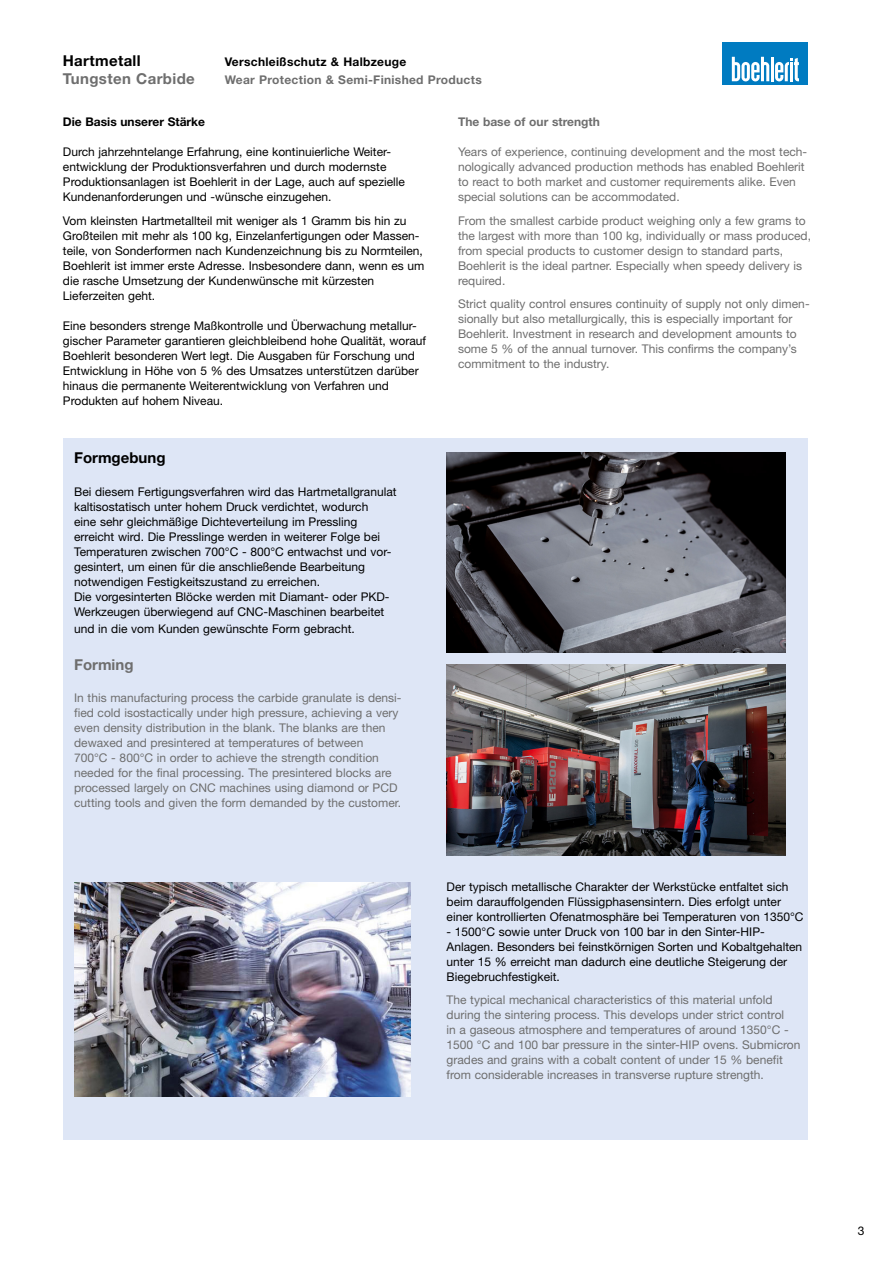
<style>
.page{position:relative;width:893px;height:1263px;background:#fff}
.page>*{position:absolute;margin:0;border:0;box-sizing:border-box;transform-origin:0 0}
.t1{font:700 15px "Helvetica Neue LT Std";letter-spacing:.01em;color:#000}
.t2{font:700 15px "Helvetica Neue LT Std";letter-spacing:.025em;color:#6e6e6e}
.t3{font:700 15px "Helvetica Neue LT Std";color:#6e6e6e}
.t4{font:12px/15px "Helvetica Neue LT Std";color:#000}
.t5{font:12px/15px "Helvetica Neue LT Std";color:#6e6e6e}
.t6{font:700 12px "Helvetica Neue LT Std";letter-spacing:.025em;color:#6e6e6e}
.t7{font:700 12px "Helvetica Neue LT Std";letter-spacing:.025em;color:#000}
.t8{font:700 12px "Helvetica Neue LT Std";color:#000}
.t9{font:700 12px "Helvetica Neue LT Std";color:#6e6e6e}
</style>
<div class="page">
<div style="left:723px;top:43px;width:85px;height:42px;background:#007bc1"></div>
<hr style="left:771px;top:57px;width:3px;height:24px;background:#fff">
<svg style="left:775px;top:58px;width:24px;height:23px"></svg>
<svg style="left:732px;top:57px;width:37px;height:24px"></svg>
<div style="left:64px;top:438px;width:744px;height:702px;background:#dee6f6"></div>
<img style="left:447px;top:452px;width:339px;height:201px">
<img style="left:447px;top:664px;width:339px;height:192px">
<img style="left:74px;top:882px;width:337px;height:215px">
<p class="t1" style="left:63px;top:51px;width:80px">Hartmetall</p>
<p class="t7" style="left:225px;top:54px;width:183px">Verschleißschutz &amp; Halbzeuge</p>
<p class="t2" style="left:63px;top:69px;width:134px">Tungsten Carbide</p>
<p class="t6" style="left:225px;top:72px;width:259px">Wear Protection &amp; Semi-Finished Products</p>
<p class="t8" style="left:63px;top:114px;width:144px">Die Basis unserer Stärke</p>
<p class="t4" style="left:63px;top:144px;width:344px">Durch jahrzehntelange Erfahrung, eine kontinuierliche Weiter&shy;entwicklung der Produktionsverfahren und durch modernste Produktionsanlagen ist Boehlerit in der Lage, auch auf spezielle Kundenanforderungen und -wünsche einzugehen.</p>
<p class="t4" style="left:63px;top:213px;width:363px">Vom kleinsten Hartmetallteil mit weniger als 1 Gramm bis hin zu Großteilen mit mehr als 100 kg, Einzelanfertigungen oder Massen&shy;teile, von Sonderformen nach Kundenzeichnung bis zu Normteilen, Boehlerit ist immer erste Adresse. Insbesondere dann, wenn es um die rasche Umsetzung der Kundenwünsche mit kürzesten Lieferzeiten geht.</p>
<p class="t4" style="left:63px;top:318px;width:365px">Eine besonders strenge Maßkontrolle und Überwachung metallur&shy;gischer Parameter garantieren gleichbleibend hohe Qualität, worauf Boehlerit besonderen Wert legt. Die Ausgaben für Forschung und Entwicklung in Höhe von 5 % des Umsatzes unterstützen darüber hinaus die permanente Weiterentwicklung von Verfahren und Produkten auf hohem Niveau.</p>
<p class="t9" style="left:458px;top:114px;width:143px">The base of our strength</p>
<p class="t5" style="left:458px;top:144px;width:351px">Years of experience, continuing development and the most tech&shy;nologically advanced production methods has enabled Boehlerit to react to both market and customer requirements alike. Even special solutions can be accommodated.</p>
<p class="t5" style="left:458px;top:213px;width:354px">From the smallest carbide product weighing only a few grams to the largest with more than 100 kg, individually or mass produced, from special products to customer design to standard parts, Boehlerit is the ideal partner. Especially when speedy delivery is required.</p>
<p class="t5" style="left:458px;top:296px;width:353px">Strict quality control ensures continuity of supply not only dimen&shy;sionally but also metallurgically, this is especially important for Boehlerit. Investment in research and development amounts to some 5 % of the annual turnover. This confirms the company’s commitment to the industry.</p>
<p class="t1" style="left:74px;top:448px;width:93px">Formgebung</p>
<p class="t4" style="left:74px;top:484px;width:324px">Bei diesem Fertigungsverfahren wird das Hartmetallgranulat kaltisostatisch unter hohem Druck verdichtet, wodurch<br>eine sehr gleichmäßige Dichteverteilung im Pressling erreicht wird. Die Presslinge werden in weiterer Folge bei Temperaturen zwischen 700°C - 800°C entwachst und vor&shy;gesintert, um einen für die anschließende Bearbeitung notwendigen Festigkeitszustand zu erreichen.<br>Die vorgesinterten Blöcke werden mit Diamant- oder PKD-Werkzeugen überwiegend auf CNC-Maschinen bearbeitet</p>
<p class="t4" style="left:74px;top:621px;width:282px">und in die vom Kunden gewünschte Form gebracht.</p>
<p class="t3" style="left:74px;top:655px;width:61px">Forming</p>
<p class="t5" style="left:74px;top:690px;width:329px">In this manufacturing process the carbide granulate is densi&shy;fied cold isostactically under high pressure, achieving a very even density distribution in the blank. The blanks are then dewaxed and presintered at temperatures of between<br>700°C - 800°C in order to achieve the strength condition needed for the final processing. The presintered blocks are processed largely on CNC machines using diamond or PCD cutting tools and given the form demanded by the customer.</p>
<p class="t4" style="left:447px;top:879px;width:358px">Der typisch metallische Charakter der Werkstücke entfaltet sich beim darauffolgenden Flüssigphasensintern. Dies erfolgt unter einer kontrollierten Ofenatmosphäre bei Temperaturen von 1350°C</p>
<p class="t4" style="left:447px;top:924px;width:357px">- 1500°C sowie unter Druck von 100 bar in den Sinter-HIP-Anlagen. Besonders bei feinstkörnigen Sorten und Kobaltgehalten unter 15 % erreicht man dadurch eine deutliche Steigerung der Biegebruchfestigkeit.</p>
<p class="t5" style="left:447px;top:992px;width:355px">The typical mechanical characteristics of this material unfold during the sintering process. This develops under strict control<br>in a gaseous atmosphere and temperatures of around 1350°C - 1500 °C and 100 bar pressure in the sinter-HIP ovens. Submicron grades and grains with a cobalt content of under 15 % benefit from considerable increases in transverse rupture strength.</p>
<p class="t4" style="left:858px;top:1223px;width:8px">3</p>
</div>
